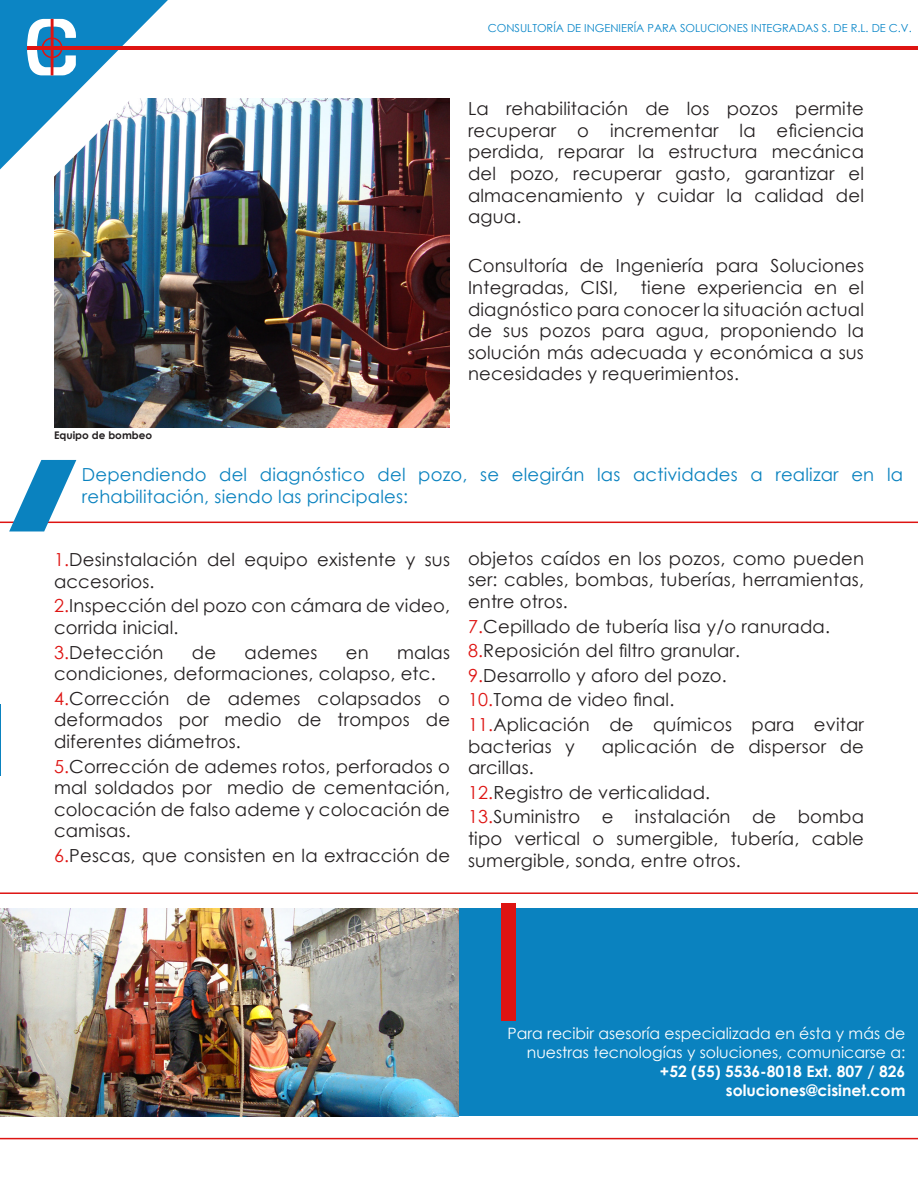
<style>
.page{position:relative;width:918px;height:1188px;background:#fff}
.page>*{position:absolute;margin:0;border:0;box-sizing:border-box;transform-origin:0 0}
.t1{font:18px/21.6px "Century Gothic";letter-spacing:.01em;color:#231f20;text-align:justify}
.t2{font:18px/21.6px "Century Gothic";letter-spacing:.01em;color:#0a82bf}
.t3{font:15.6px/18.8px "Century Gothic";color:#fff;text-align:right}
.t4{font:700 15.6px "Century Gothic";color:#fff}
.t5{font:11.1px "Century Gothic";color:#0986c8}
.t6{font:700 10.5px "Century Gothic";color:#231f20}
.s1{color:#de1412}
</style>
<div class="page">
<img style="left:54px;top:98px;width:396px;height:329px">
<hr style="left:0;top:1138px;width:918px;height:1px;background:#de1412">
<img style="left:0;top:908px;width:459px;height:208px">
<hr style="left:0;top:892px;width:918px;height:2px;background:#de1412">
<div style="left:459px;top:908px;width:459px;height:208px;background:#0a82bf"></div>
<div style="left:501px;top:903px;width:15px;height:118px;background:#de1412"></div>
<svg style="left:0;top:0;width:168px;height:182px"></svg>
<hr style="left:27px;top:46px;width:891px;height:3px;background:#de1412">
<hr style="left:0;top:522px;width:918px;height:1px;background:#de1412">
<svg style="left:9px;top:460px;width:67px;height:71px"></svg>
<p class="t5" style="left:488px;top:20px;width:425px">CONSULTORÍA DE INGENIERÍA PARA SOLUCIONES INTEGRADAS S. DE R.L. DE C.V.</p>
<p class="t1" style="left:468px;top:98px;width:398px">La rehabilitación de los pozos permite recuperar o incrementar la eficiencia perdida, reparar la estructura mecánica del pozo, recuperar gasto, garantizar el almacenamiento y cuidar la calidad del agua.</p>
<p class="t1" style="left:468px;top:255px;width:398px">Consultoría de Ingeniería para Soluciones<br>Integradas, CISI,</p>
<p class="t1" style="left:468px;top:276px;width:398px;text-indent:173px">tiene experiencia en el diagnóstico para conocer la situación actual de sus pozos para agua, proponiendo la solución más adecuada y económica a sus necesidades y requerimientos.</p>
<p class="t6" style="left:54px;top:427px;width:100px">Equipo de bombeo</p>
<p class="t2" style="left:82px;top:464px;width:823px">Dependiendo del diagnóstico del pozo, se elegirán las actividades a realizar en la rehabilitación, siendo las principales:</p>
<p class="t1" style="left:54px;top:549px;width:398px"><span class="s1">1.</span>Desinstalación del equipo existente y sus accesorios.</p>
<p class="t1" style="left:54px;top:595px;width:398px"><span class="s1">2.</span>Inspección del pozo con cámara de video, corrida inicial.</p>
<p class="t1" style="left:54px;top:641px;width:111px"><span class="s1">3.</span>Detección</p>
<p class="t1" style="left:192px;top:641px;width:26px">de</p>
<p class="t1" style="left:245px;top:641px;width:74px">ademes</p>
<p class="t1" style="left:346px;top:641px;width:24px">en</p>
<p class="t1" style="left:54px;top:641px;width:398px;text-indent:343px">malas condiciones, deformaciones, colapso, etc.</p>
<p class="t1" style="left:54px;top:687px;width:398px"><span class="s1">4.</span>Corrección de ademes colapsados o deformados por medio de trompos de diferentes diámetros.</p>
<p class="t1" style="left:54px;top:755px;width:398px"><span class="s1">5.</span>Corrección de ademes rotos, perforados o mal soldados por medio de cementación, colocación de falso ademe y colocación de camisas.</p>
<p class="t1" style="left:54px;top:845px;width:398px"><span class="s1">6.</span>Pescas, que consisten en la extracción de</p>
<p class="t1" style="left:468px;top:547px;width:398px">objetos caídos en los pozos, como pueden ser: cables, bombas, tuberías, herramientas, entre otros.</p>
<p class="t1" style="left:468px;top:615px;width:364px"><span class="s1">7.</span>Cepillado de tubería lisa y/o ranurada.</p>
<p class="t1" style="left:468px;top:640px;width:274px"><span class="s1">8.</span>Reposición del filtro granular.</p>
<p class="t1" style="left:468px;top:664px;width:260px"><span class="s1">9.</span>Desarrollo y aforo del pozo.</p>
<p class="t1" style="left:468px;top:689px;width:208px"><span class="s1">10.</span>Toma de video final.</p>
<p class="t1" style="left:468px;top:713px;width:397px"><span class="s1">11.</span>Aplicación de químicos para evitar bacterias y</p>
<p class="t1" style="left:602px;top:735px;width:264px">aplicación de dispersor de</p>
<p class="t1" style="left:468px;top:757px;width:67px">arcillas.</p>
<p class="t1" style="left:468px;top:781px;width:244px"><span class="s1">12.</span>Registro de verticalidad.</p>
<p class="t1" style="left:468px;top:806px;width:398px"><span class="s1">13.</span>Suministro e instalación de bomba tipo vertical o sumergible, tubería, cable sumergible, sonda, entre otros.</p>
<p class="t3" style="left:508px;top:1024px;width:399px">Para recibir asesoría especializada en ésta y más de nuestras tecnologías y soluciones, comunicarse a:</p>
<p class="t4" style="left:660px;top:1059px;width:247px">+52 (55) 5536-8018 Ext. 807 / 826</p>
<p class="t4" style="left:726px;top:1078px;width:181px">soluciones@cisinet.com</p>
</div>
